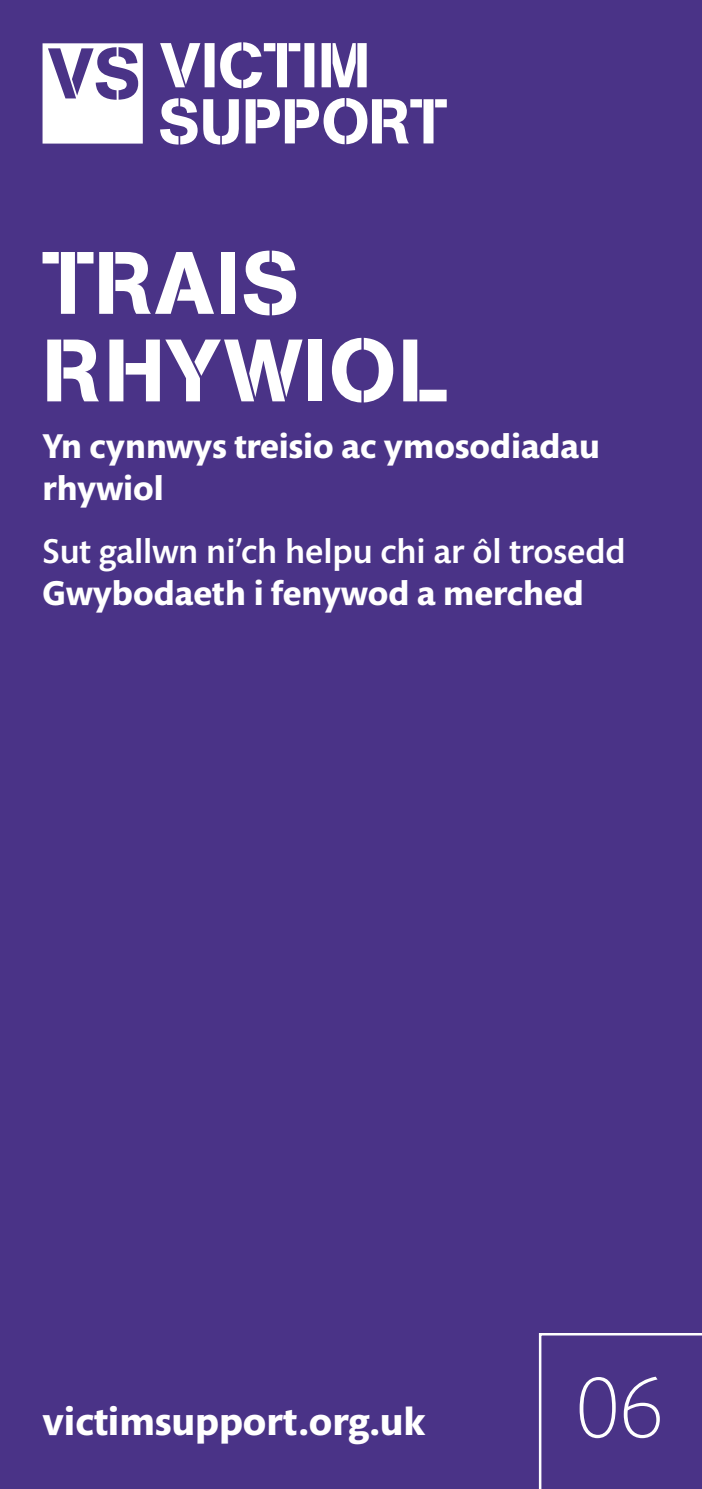
<style>
.page{position:relative;width:702px;height:1489px;background:#fff}
.page>*{position:absolute;margin:0;border:0;box-sizing:border-box;transform-origin:0 0}
.t1{font:87.5px/87.5px "AG Book Pro Stencil";letter-spacing:.02em;color:#fff}
.t2{font:300 87.5px "Mundo Sans Pro";color:#fff}
.Address_text_white{font:700 40px "Mundo Sans Pro";color:#fff}
.t3{font:700 35px/42px "Mundo Sans Pro";color:#fff}
.t4{font:500 35px "Mundo Sans Std";color:#fff}
</style>
<div class="page">
<div style="left:0;top:0;width:702px;height:1488px;background:#4a3387"></div>
<svg style="left:43px;top:43px;width:100px;height:101px"></svg>
<svg style="left:160px;top:42px;width:206px;height:46px"></svg>
<svg style="left:160px;top:98px;width:287px;height:46px"></svg>
<svg style="left:539px;top:1333px;width:163px;height:155px"></svg>
<p class="t1" style="left:43px;top:239px;width:406px">TRAIS<br>RHYWIOL</p>
<p class="t3" style="left:43px;top:424px;width:558px">Yn cynnwys treisio ac ymosodiadau rhywiol</p>
<p class="t4" style="left:43px;top:532px;width:584px">Sut gallwn ni’ch helpu chi ar ôl trosedd</p>
<p class="t3" style="left:43px;top:571px;width:542px">Gwybodaeth i fenywod a merched</p>
<p class="Address_text_white" style="left:43px;top:1394px;width:384px">victimsupport.org.uk</p>
<p class="t2" style="left:575px;top:1351px;width:90px">06</p>
</div>
